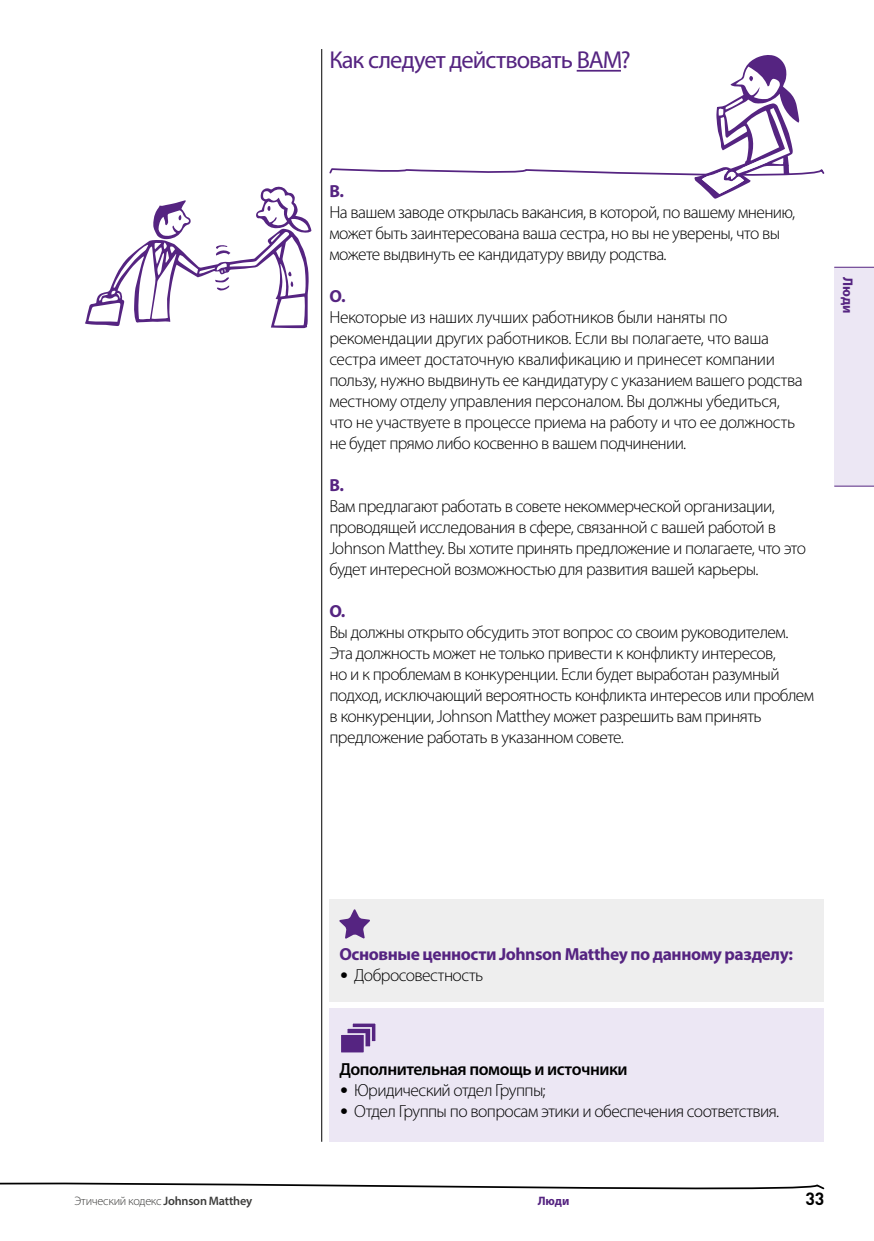
<style>
.page{position:relative;width:874px;height:1241px;background:#fff}
.page>*{position:absolute;margin:0;border:0;box-sizing:border-box;transform-origin:0 0}
.t1{font:24.5px "Myriad Pro";letter-spacing:-.035em;color:#552481}
.t2{font:300 17.5px/21px "Myriad Pro";letter-spacing:-.03em;color:#000}
.t3{font:700 17.5px "Myriad Pro";letter-spacing:-.025em;color:#552481}
.t4{font:600 17.5px "Myriad Pro";letter-spacing:-.025em;color:#000}
.t5{font:700 17.5px "DIN";color:#000}
.t6{font:700 14px "Myriad Pro";color:#552481}
.t7{font:300 12.25px "Myriad Pro";letter-spacing:-.025em;color:#3c3c3b}
.t8{font:700 12.25px "Myriad Pro";color:#552481}
.s1{font-weight:600}
.s2{font-family:"DIN";font-weight:400}
</style>
<div class="page">
<hr style="left:321px;top:49px;width:1px;height:1092px;background:#000">
<svg style="left:85px;top:187px;width:226px;height:141px"></svg>
<svg style="left:329px;top:55px;width:496px;height:144px"></svg>
<div style="left:329px;top:1008px;width:494px;height:133px;background:#ece7f4"></div>
<div style="left:351px;top:1021px;width:26px;height:21px;background:#552481;border:2px solid #ece7f4"></div>
<div style="left:345px;top:1026px;width:27px;height:21px;background:#552481;border:2px solid #ece7f4"></div>
<div style="left:339px;top:1032px;width:26px;height:21px;background:#552481;border:2px solid #ece7f4"></div>
<hr style="left:576px;top:70px;width:44px;height:2px;background:#552481">
<div style="left:329px;top:899px;width:494px;height:102px;background:#eee"></div>
<svg style="left:339px;top:909px;width:31px;height:29px"></svg>
<svg style="left:0;top:1182px;width:823px;height:8px"></svg>
<div style="left:833px;top:267px;width:40px;height:219px;background:#ece7f4"></div>
<hr style="left:833px;top:267px;width:40px;height:1px;background:#552481">
<hr style="left:833px;top:486px;width:40px;height:1px;background:#552481">
<h1 class="t1" style="left:329px;top:45px;width:303px">Как следует действовать ВАМ?</h1>
<p class="t3" style="left:329px;top:179px;width:16px">В.</p>
<p class="t2" style="left:329px;top:202px;width:467px">На вашем заводе открылась вакансия, в которой, по вашему мнению, может быть заинтересована ваша сестра, но вы не уверены, что вы можете выдвинуть ее кандидатуру ввиду родства.</p>
<p class="t3" style="left:329px;top:284px;width:18px">О.</p>
<p class="t2" style="left:329px;top:307px;width:474px">Некоторые из наших лучших работников были наняты по рекомендации других работников. Если вы полагаете, что ваша сестра имеет достаточную квалификацию и принесет компании пользу, нужно выдвинуть ее кандидатуру с указанием вашего родства местному отделу управления персоналом. Вы должны убедиться, что не участвуете в процессе приема на работу и что ее должность не будет прямо либо косвенно в вашем подчинении.</p>
<p class="t3" style="left:329px;top:473px;width:16px">В.</p>
<p class="t2" style="left:329px;top:496px;width:478px">Вам предлагают работать в совете некоммерческой организации, проводящей исследования в сфере, связанной с вашей работой в Johnson Matthey. Вы хотите принять предложение и полагаете, что это будет интересной возможностью для развития вашей карьеры.</p>
<p class="t3" style="left:329px;top:599px;width:18px">О.</p>
<p class="t2" style="left:329px;top:622px;width:486px">Вы должны открыто обсудить этот вопрос со своим руководителем.<br>Эта должность может не только привести к конфликту интересов,<br>но и к проблемам в конкуренции. Если будет выработан разумный подход, исключающий вероятность конфликта интересов или проблем в конкуренции, Johnson Matthey может разрешить вам принять предложение работать в указанном совете.</p>
<p class="t6" style="left:856px;top:277px;width:38px;rotate:90deg">Люди</p>
<p class="t7" style="left:74px;top:1193px;width:179px">Этический кодекс <span class="s1">Johnson Matthey</span></p>
<p class="t3" style="left:339px;top:942px;width:455px">Основные ценности Johnson Matthey по данному разделу:</p>
<p class="t2" style="left:339px;top:964px;width:145px"><span class="s2">•</span> Добросовестность</p>
<p class="t4" style="left:339px;top:1057px;width:290px">Дополнительная помощь и источники</p>
<p class="t2" style="left:339px;top:1079px;width:208px"><span class="s2">•</span> Юридический отдел Группы;</p>
<p class="t2" style="left:339px;top:1100px;width:441px"><span class="s2">•</span> Отдел Группы по вопросам этики и обеспечения соответствия.</p>
<p class="t8" style="left:537px;top:1192px;width:33px">Люди</p>
<p class="t5" style="left:805px;top:1186px;width:20px">33</p>
</div>
